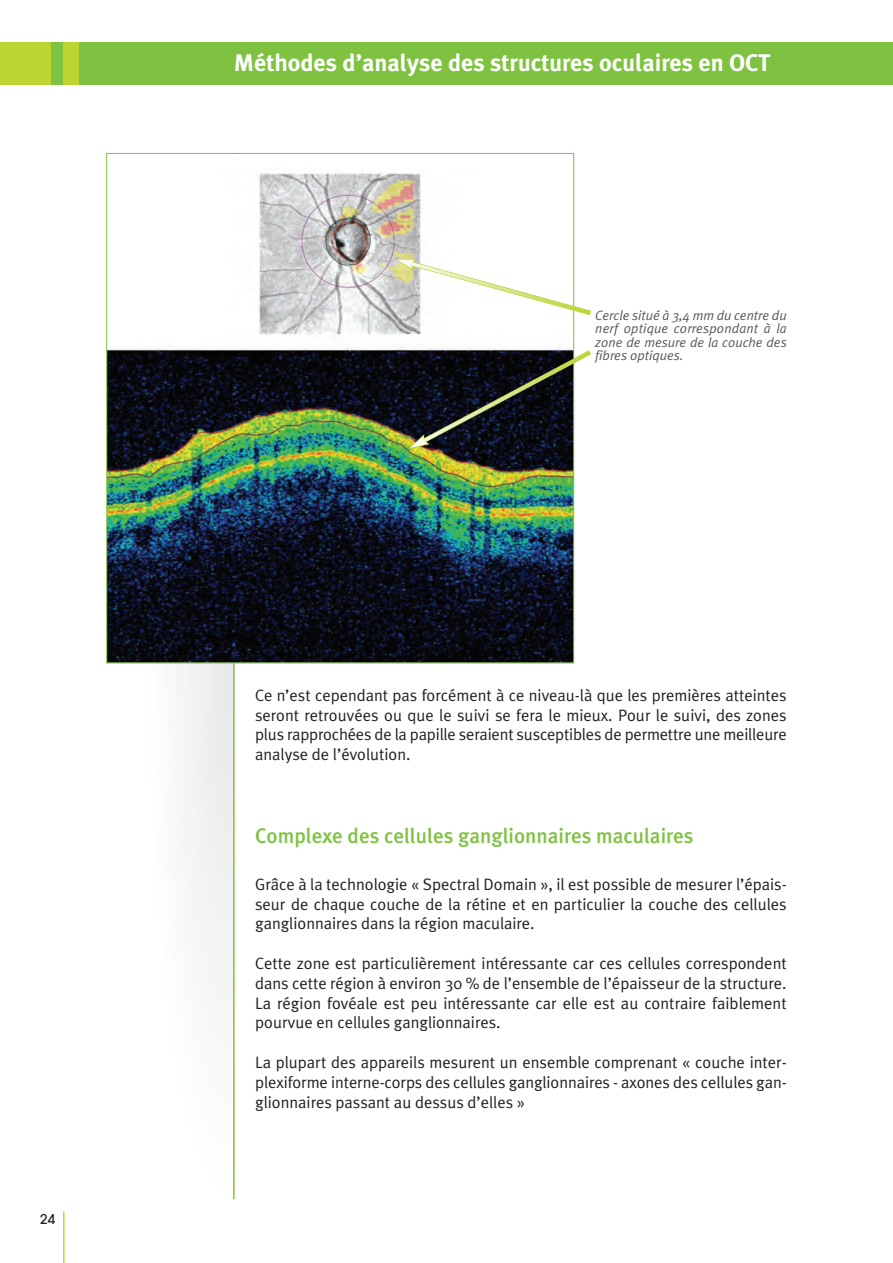
<style>
.page{position:relative;width:893px;height:1263px;background:#fff}
.page>*{position:absolute;margin:0;border:0;box-sizing:border-box;transform-origin:0 0}
.t1{font:700 24px "Meta Plus";color:#fff}
.t2{font:500 21px "Meta Plus";color:#7fc241}
.t3{font:16.5px/19.8px "Meta Plus Normal";color:#231f20;text-align:justify}
.t4{font:500 15px "Avant Garde Gothic Itc T";color:#231f20}
.t5{font:italic 13.5px/13.5px "Meta Plus Normal";color:#57585a;text-align:justify}
</style>
<div class="page">
<hr style="left:63px;top:1211px;width:2px;height:52px;background:#bcd531">
<div style="left:149px;top:153px;width:85px;height:1046px;background:#f9f9f9"></div>
<hr style="left:233px;top:153px;width:2px;height:1046px;background:#7fc241">
<div style="left:0;top:43px;width:893px;height:42px;background:#7fc241"></div>
<div style="left:0;top:43px;width:51px;height:42px;background:#bcd531"></div>
<div style="left:63px;top:43px;width:16px;height:42px;background:#bcd531"></div>
<div style="left:107px;top:154px;width:466px;height:509px;background:#fff"></div>
<img style="left:108px;top:172px;width:464px;height:489px">
<svg style="left:394px;top:259px;width:197px;height:56px"></svg>
<svg style="left:408px;top:350px;width:183px;height:99px;background:#2b2e31"></svg>
<p class="t4" style="left:40px;top:1213px;width:16px">24</p>
<h1 class="t1" style="left:234px;top:53px;width:538px">Méthodes d’analyse des structures oculaires en OCT</h1>
<p class="t5" style="left:595px;top:309px;width:193px">Cercle situé à 3,4 mm du centre du nerf optique correspondant à la zone de mesure de la couche des fibres optiques.</p>
<p class="t3" style="left:255px;top:686px;width:533px">Ce n’est cependant pas forcément à ce niveau-là que les premières atteintes seront retrouvées ou que le suivi se fera le mieux. Pour le suivi, des zones plus rapprochées de la papille seraient susceptibles de permettre une meilleure analyse de l’évolution.</p>
<p class="t2" style="left:255px;top:827px;width:440px">Complexe des cellules ganglionnaires maculaires</p>
<p class="t3" style="left:255px;top:875px;width:533px">Grâce à la technologie « Spectral Domain », il est possible de mesurer l’épais&shy;seur de chaque couche de la rétine et en particulier la couche des cellules ganglionnaires dans la région maculaire.</p>
<p class="t3" style="left:255px;top:954px;width:533px">Cette zone est particulièrement intéressante car ces cellules correspondent dans cette région à environ 30 % de l’ensemble de l’épaisseur de la structure.<br>La région fovéale est peu intéressante car elle est au contraire faiblement pourvue en cellules ganglionnaires.</p>
<p class="t3" style="left:255px;top:1053px;width:533px">La plupart des appareils mesurent un ensemble comprenant « couche inter&shy;plexiforme interne-corps des cellules ganglionnaires - axones des cellules gan&shy;glionnaires passant au dessus d’elles »</p>
</div>
